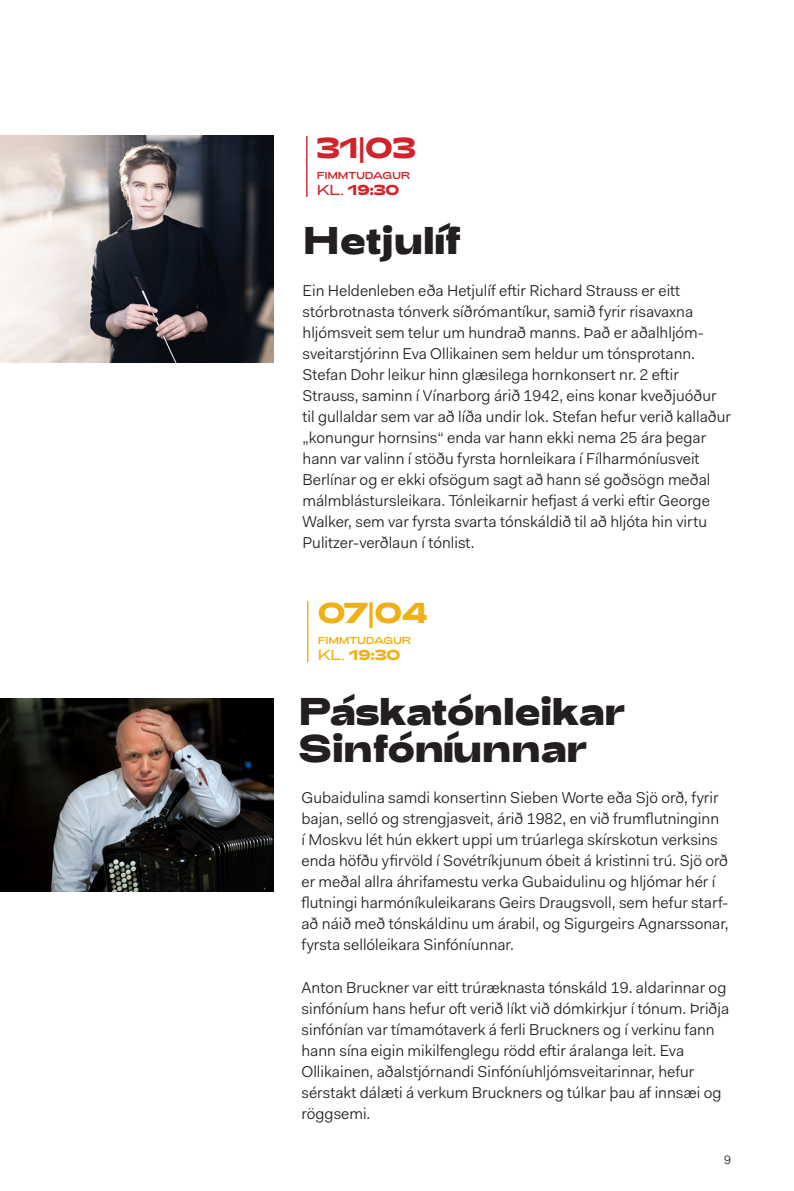
<style>
.page{position:relative;width:794px;height:1191px;background:#fff}
.page>*{position:absolute;margin:0;border:0;box-sizing:border-box;transform-origin:0 0}
.t1{font:900 38.68px/36.8px "Adieu";letter-spacing:-.01em;color:#231f20}
.t2{font:900 28.7px "Adieu";color:#f0af13}
.t3{font:900 28.7px "Adieu";color:#d1232a}
.t4{font:15.75px/21px "Fakt Pro Blond";color:#231f20}
.t5{font:900 14.35px "Adieu";color:#f0af13}
.t6{font:900 14.35px "Adieu";color:#d1232a}
.t7{font:12.25px "Fakt Pro Blond";color:#231f20}
.t8{font:10.15px "Adieu";letter-spacing:-.035em;color:#f0af13}
.t9{font:10.15px "Adieu";letter-spacing:-.035em;color:#d1232a}
.s1{font-weight:300}
</style>
<div class="page">
<hr style="left:307px;top:601px;width:1px;height:61px;background:#f0af13">
<hr style="left:306px;top:136px;width:1px;height:61px;background:#d1232a">
<img style="left:0;top:136px;width:273px;height:226px">
<img style="left:0;top:698px;width:273px;height:194px">
<h2 class="t3" style="left:317px;top:131px;width:101px">31<span class="s1">|</span>03</h2>
<p class="t9" style="left:317px;top:169px;width:95px">FIMMTUDAGUR</p>
<p class="t6" style="left:317px;top:181px;width:84px"><span class="s1">KL.</span> 19:30</p>
<h1 class="t1" style="left:302px;top:222px;width:160px">Hetjulíf</h1>
<p class="t4" style="left:302px;top:280px;width:430px">Ein Heldenleben eða Hetjulíf eftir Richard Strauss er eitt stórbrotnasta tónverk síðrómantíkur, samið fyrir risavaxna hljómsveit sem telur um hundrað manns. Það er aðalhljóm&shy;sveitarstjórinn Eva Ollikainen sem heldur um tónsprotann.<br>Stefan Dohr leikur hinn glæsilega hornkonsert nr. 2 eftir Strauss, saminn í Vínarborg árið 1942, eins konar kveðjuóður til gullaldar sem var að líða undir lok. Stefan hefur verið kallaður „konungur hornsins“ enda var hann ekki nema 25 ára þegar hann var valinn í stöðu fyrsta hornleikara í Fílharmóníusveit Berlínar og er ekki ofsögum sagt að hann sé goðsögn meðal málmblástursleikara. Tónleikarnir hefjast á verki eftir George Walker, sem var fyrsta svarta tónskáldið til að hljóta hin virtu Pulitzer-verðlaun í tónlist.</p>
<h2 class="t2" style="left:318px;top:596px;width:111px">07<span class="s1">|</span>04</h2>
<p class="t8" style="left:318px;top:634px;width:95px">FIMMTUDAGUR</p>
<p class="t5" style="left:318px;top:646px;width:84px"><span class="s1">KL.</span> 19:30</p>
<h1 class="t1" style="left:298px;top:693px;width:329px">Páskatónleikar<br>Sinfóníunnar</h1>
<p class="t4" style="left:301px;top:787px;width:428px">Gubaidulina samdi konsertinn Sieben Worte eða Sjö orð, fyrir bajan, selló og strengjasveit, árið 1982, en við frumflutninginn<br>í Moskvu lét hún ekkert uppi um trúarlega skírskotun verksins enda höfðu yfirvöld í Sovétríkjunum óbeit á kristinni trú. Sjö orð er meðal allra áhrifamestu verka Gubaidulinu og hljómar hér í flutningi harmóníkuleikarans Geirs Draugsvoll, sem hefur starf&shy;að náið með tónskáldinu um árabil, og Sigurgeirs Agnarssonar, fyrsta sellóleikara Sinfóníunnar.</p>
<p class="t4" style="left:301px;top:976px;width:429px">Anton Bruckner var eitt trúræknasta tónskáld 19. aldarinnar og sinfóníum hans hefur oft verið líkt við dómkirkjur í tónum. Þriðja sinfónían var tímamótaverk á ferli Bruckners og í verkinu fann hann sína eigin mikilfenglegu rödd eftir áralanga leit. Eva Ollikainen, aðalstjórnandi Sinfóníuhljómsveitarinnar, hefur sérstakt dálæti á verkum Bruckners og túlkar þau af innsæi og röggsemi.</p>
<p class="t7" style="left:724px;top:1151px;width:8px">9</p>
</div>
